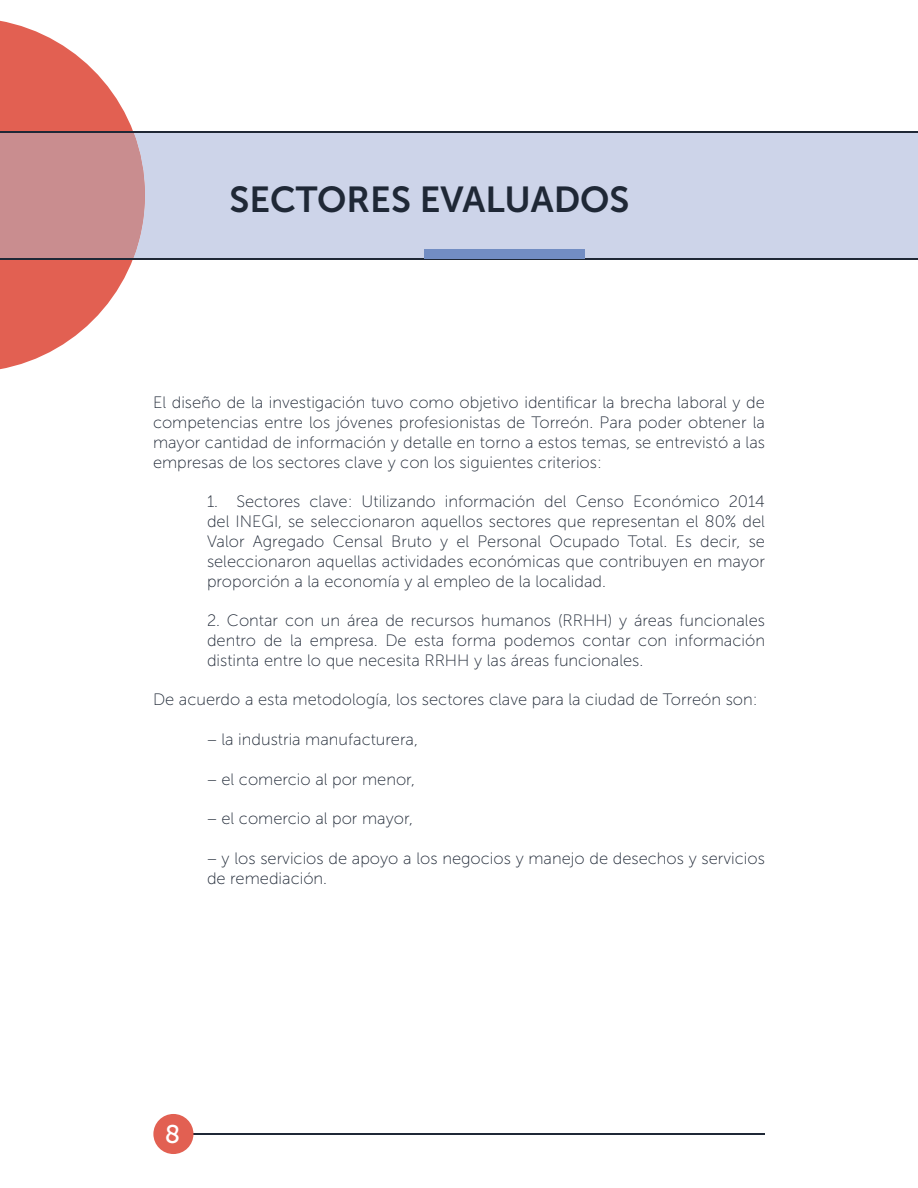
<style>
.page{position:relative;width:918px;height:1188px;background:#fff}
.page>*{position:absolute;margin:0;border:0;box-sizing:border-box;transform-origin:0 0}
.t1{font:36px "Museo Sans 700";color:#1f2836}
.t2{font:25.5px "Museo Sans 500";color:#fff}
.t3{font:16.5px/19.8px "Museo Sans 100";color:#1f2836;text-align:justify}
</style>
<div class="page">
<svg style="left:0;top:21px;width:145px;height:348px;fill:#e26052"></svg>
<div style="left:145px;top:133px;width:773px;height:125px;background:#cdd4e9"></div>
<div style="left:0;top:133px;width:145px;height:125px;background:#c98d8f"></div>
<hr style="left:0;top:132px;width:918px;height:1px;background:#1f2836">
<hr style="left:0;top:258px;width:918px;height:2px;background:#1f2836">
<div style="left:424px;top:250px;width:161px;height:9px;background:#728dc3"></div>
<hr style="left:192px;top:1133px;width:573px;height:2px;background:#1f2836">
<div style="left:153px;top:1114px;width:40px;height:40px;background:#e26052;border-radius:50%"></div>
<h1 class="t1" style="left:230px;top:179px;width:402px">SECTORES EVALUADOS</h1>
<p class="t3" style="left:153px;top:393px;width:614px">El diseño de la investigación tuvo como objetivo identificar la brecha laboral y de competencias entre los jóvenes profesionistas de Torreón. Para poder obtener la mayor cantidad de información y detalle en torno a estos temas, se entrevistó a las empresas de los sectores clave y con los siguientes criterios:</p>
<p class="t3" style="left:207px;top:492px;width:560px">1. Sectores clave: Utilizando información del Censo Económico 2014 del INEGI, se seleccionaron aquellos sectores que representan el 80% del Valor Agregado Censal Bruto y el Personal Ocupado Total. Es decir, se seleccionaron aquellas actividades económicas que contribuyen en mayor proporción a la economía y al empleo de la localidad.</p>
<p class="t3" style="left:207px;top:611px;width:560px">2. Contar con un área de recursos humanos (RRHH) y áreas funcionales dentro de la empresa. De esta forma podemos contar con información distinta entre lo que necesita RRHH y las áreas funcionales.</p>
<p class="t3" style="left:153px;top:690px;width:606px">De acuerdo a esta metodología, los sectores clave para la ciudad de Torreón son:</p>
<p class="t3" style="left:207px;top:730px;width:213px">− la industria manufacturera,</p>
<p class="t3" style="left:207px;top:769px;width:210px">− el comercio al por menor,</p>
<p class="t3" style="left:207px;top:809px;width:208px">− el comercio al por mayor,</p>
<p class="t3" style="left:207px;top:849px;width:559px">− y los servicios de apoyo a los negocios y manejo de desechos y servicios de remediación.</p>
<h2 class="t2" style="left:165px;top:1120px;width:17px">8</h2>
</div>
